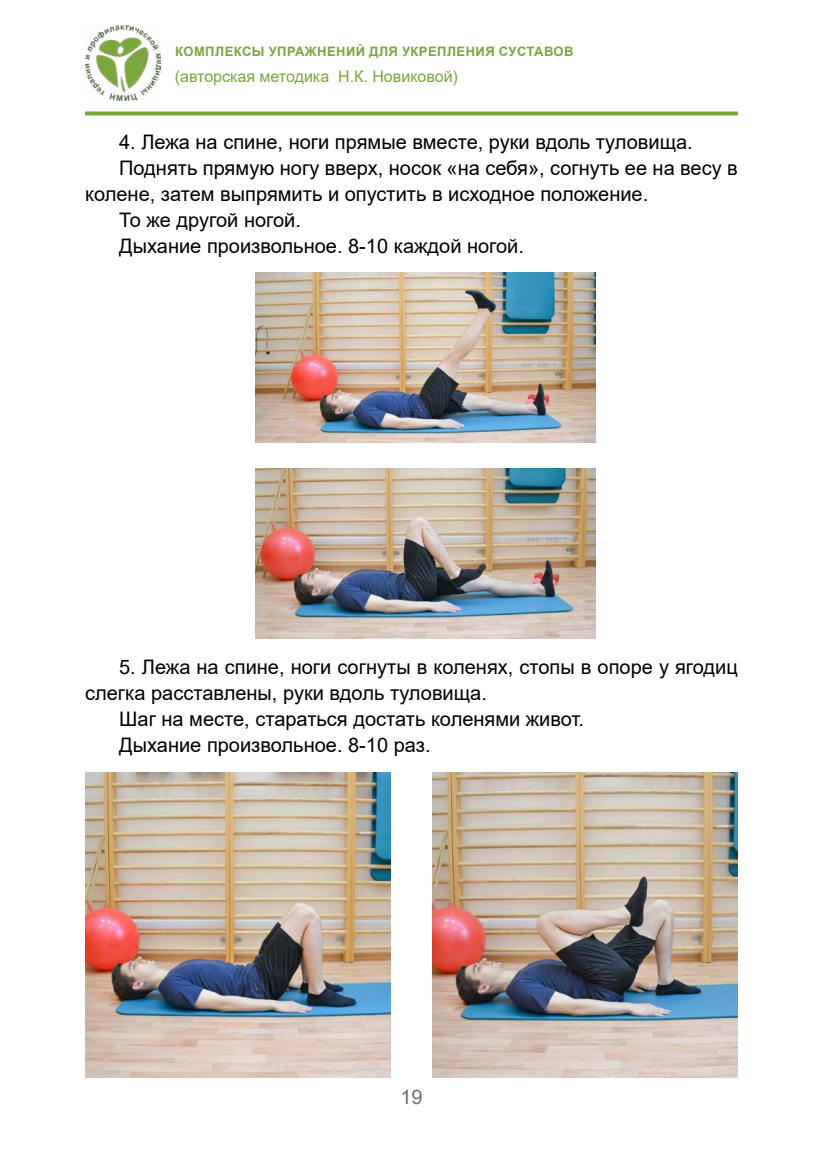
<style>
.page{position:relative;width:823px;height:1163px;background:#fff}
.page>*{position:absolute;margin:0;border:0;box-sizing:border-box;transform-origin:0 0}
.t1{font:20px "Arial";color:#000}
.t2{font:20px "Arial";color:#706f6f}
.t3{font:16px "Arial";color:#7aa73e}
.t4{font:700 13px "Arial";letter-spacing:.035em;color:#7aa73e}
</style>
<div class="page">
<img style="left:85px;top:24px;width:75px;height:77px">
<svg style="left:85px;top:111px;width:652px;height:4px;background:#89b154"></svg>
<img style="left:255px;top:272px;width:340px;height:171px">
<img style="left:255px;top:468px;width:340px;height:171px">
<img style="left:85px;top:772px;width:305px;height:305px">
<img style="left:432px;top:772px;width:305px;height:305px">
<p class="t4" style="left:175px;top:42px;width:400px">КОМПЛЕКСЫ УПРАЖНЕНИЙ ДЛЯ УКРЕПЛЕНИЯ СУСТАВОВ</p>
<p class="t3" style="left:175px;top:65px;width:284px">(авторская методика Н.К. Новиковой)</p>
<p class="t1" style="left:119px;top:128px;width:575px">4. Лежа на спине, ноги прямые вместе, руки вдоль туловища.</p>
<p class="t1" style="left:119px;top:154px;width:619px">Поднять прямую ногу вверх, носок «на себя», согнуть ее на весу в</p>
<p class="t1" style="left:85px;top:180px;width:564px">колене, затем выпрямить и опустить в исходное положение.</p>
<p class="t1" style="left:119px;top:206px;width:183px">То же другой ногой.</p>
<p class="t1" style="left:119px;top:232px;width:406px">Дыхание произвольное. 8-10 каждой ногой.</p>
<p class="t1" style="left:119px;top:652px;width:619px">5. Лежа на спине, ноги согнуты в коленях, стопы в опоре у ягодиц</p>
<p class="t1" style="left:85px;top:678px;width:403px">слегка расставлены, руки вдоль туловища.</p>
<p class="t1" style="left:119px;top:704px;width:466px">Шаг на месте, стараться достать коленями живот.</p>
<p class="t1" style="left:119px;top:730px;width:313px">Дыхание произвольное. 8-10 раз.</p>
<p class="t2" style="left:400px;top:1082px;width:24px">19</p>
</div>
